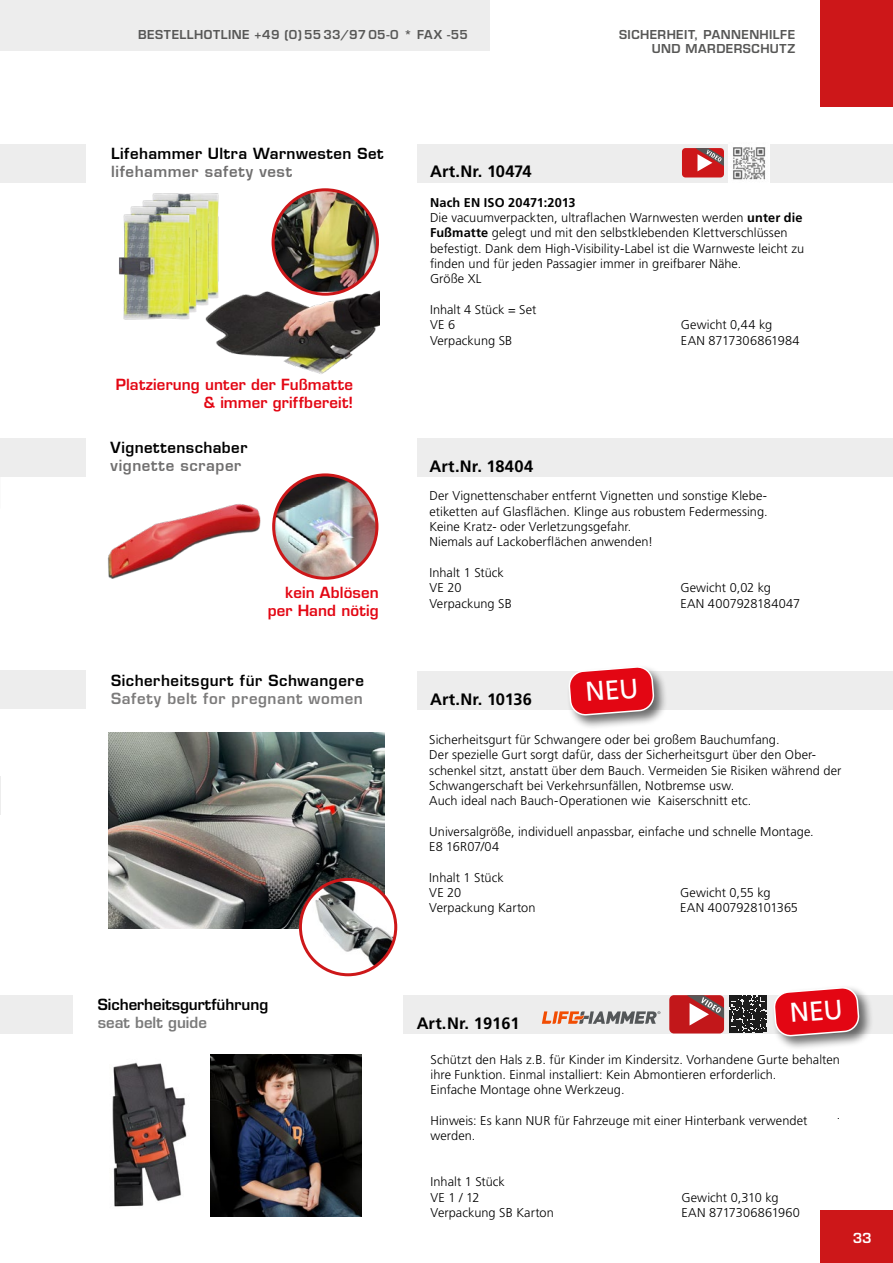
<style>
.page{position:relative;width:893px;height:1263px;background:#fff}
.page>*{position:absolute;margin:0;border:0;box-sizing:border-box;transform-origin:0 0}
.t1{font:700 16.5px "Frutiger LT Std";letter-spacing:.005em;color:#000}
.t2{font:700 16.5px "Frutiger LT Std";letter-spacing:.025em;color:#000}
.t3{font:600 15px/18px "Eurostile LT Std";letter-spacing:.01em;color:#e30613;text-align:right}
.t4{font:600 15px "Eurostile LT";letter-spacing:.03em;color:#000}
.t5{font:600 15px "Eurostile LT";letter-spacing:.04em;color:#706f6f}
.t6{font:600 15px "Eurostile LT Std";letter-spacing:.035em;color:#000}
.t7{font:600 15px "Eurostile LT Std";letter-spacing:.04em;color:#7c7b7b}
.t8{font:600 15px "Eurostile LT Std";color:#000}
.t9{font:600 15px "Eurostile LT Std";color:#7a7a7a}
.t10{font:600 13.5px "Eurostile LT Std";color:#fff}
.t11{font:300 12.75px/15.3px "Frutiger LT Std";letter-spacing:.005em;color:#000}
.t12{font:300 12.75px "Frutiger LT";color:#000}
.t13{font:600 12px/14.4px "Eurostile LT Std";letter-spacing:.035em;color:#575756;text-align:right}
.s1{font-weight:700}
</style>
<div class="page">
<div style="left:821px;top:0;width:72px;height:106px;background:#cd1719"></div>
<div style="left:821px;top:1210px;width:72px;height:53px;background:#cd1719"></div>
<div style="left:0;top:0;width:489px;height:51px;background:#ededed"></div>
<hr style="left:0;top:776px;width:1px;height:38px;background:#ededed">
<img style="left:152px;top:193px;width:67px;height:85px">
<img style="left:143px;top:196px;width:69px;height:82px">
<img style="left:130px;top:202px;width:70px;height:110px">
<img style="left:119px;top:210px;width:74px;height:110px">
<div style="left:1px;top:144px;width:85px;height:38px;background:#ededed"></div>
<div style="left:417px;top:144px;width:476px;height:38px;background:#ededed"></div>
<div style="left:682px;top:148px;width:42px;height:29px;background:#cd1719;border-radius:4px"></div>
<svg style="left:696px;top:148px;width:28px;height:23px"></svg>
<img style="left:728px;top:144px;width:41px;height:38px">
<img style="left:273px;top:191px;width:104px;height:87px">
<div style="left:272px;top:188px;width:107px;height:108px;border:3px solid #cd1719;border-radius:50%"></div>
<img style="left:196px;top:278px;width:183px;height:96px">
<div style="left:418px;top:438px;width:475px;height:39px;background:#ededed"></div>
<div style="left:0;top:438px;width:85px;height:39px;background:#ededed"></div>
<img style="left:107px;top:504px;width:154px;height:75px">
<img style="left:274px;top:475px;width:103px;height:103px;border-radius:52px">
<div style="left:272px;top:473px;width:106px;height:107px;border:3px solid #cd1719;border-radius:50%"></div>
<div style="left:1px;top:670px;width:85px;height:38px;background:#ededed"></div>
<div style="left:417px;top:671px;width:476px;height:38px;background:#ededed"></div>
<img style="left:109px;top:733px;width:276px;height:195px">
<img style="left:300px;top:879px;width:96px;height:96px;border-radius:47px">
<div style="left:299px;top:878px;width:98px;height:98px;border:3px solid #cd1719;border-radius:50%"></div>
<div style="left:566px;top:664px;width:102px;height:66px;background:#000;opacity:.57"></div>
<img style="left:112px;top:1062px;width:75px;height:145px">
<div style="left:0;top:995px;width:72px;height:38px;background:#ededed"></div>
<div style="left:404px;top:995px;width:489px;height:38px;background:#ededed"></div>
<div style="left:669px;top:995px;width:55px;height:38px;background:#c2171a;border-radius:5px"></div>
<svg style="left:687px;top:995px;width:37px;height:30px"></svg>
<svg style="left:730px;top:995px;width:36px;height:37px"></svg>
<img style="left:211px;top:1054px;width:150px;height:162px">
<svg style="left:542px;top:1011px;width:118px;height:13px"></svg>
<div style="left:772px;top:985px;width:101px;height:66px;background:#000;opacity:.57"></div>
<svg style="left:569px;top:666px;width:85px;height:49px;background:#e1343e"></svg>
<svg style="left:774px;top:987px;width:85px;height:49px;background:#e1343e"></svg>
<p class="t13" style="left:138px;top:27px;width:331px">BESTELLHOTLINE +49 (0) 55 33/97 05-0 * FAX -55</p>
<p class="t13" style="left:619px;top:27px;width:178px">SICHERHEIT, PANNENHILFE<br>UND MARDERSCHUTZ</p>
<p class="t4" style="left:111px;top:144px;width:274px">Lifehammer Ultra Warnwesten Set</p>
<p class="t5" style="left:111px;top:162px;width:183px">lifehammer safety vest</p>
<p class="t1" style="left:430px;top:161px;width:103px">Art.Nr. 10474</p>
<p class="t11" style="left:430px;top:195px;width:376px"><span class="s1">Nach EN ISO 20471:2013<br></span>Die vacuumverpackten, ultraflachen Warnwesten werden <span class="s1">unter die Fußmatte</span> gelegt und mit den selbstklebenden Klettverschlüssen befestigt. Dank dem High-Visibility-Label ist die Warnweste leicht zu finden und für jeden Passagier immer in greifbarer Nähe.<br>Größe XL</p>
<p class="t11" style="left:430px;top:302px;width:108px">Inhalt 4 Stück = Set<br>VE 6</p>
<p class="t11" style="left:681px;top:317px;width:93px">Gewicht 0,44 kg</p>
<p class="t11" style="left:430px;top:333px;width:84px">Verpackung SB</p>
<p class="t11" style="left:681px;top:333px;width:120px">EAN 8717306861984</p>
<p class="t3" style="left:116px;top:376px;width:239px">Platzierung unter der Fußmatte &amp; immer griffbereit!</p>
<p class="t4" style="left:111px;top:438px;width:138px">Vignettenschaber</p>
<p class="t5" style="left:111px;top:456px;width:132px">vignette scraper</p>
<p class="t2" style="left:429px;top:456px;width:105px">Art.Nr. 18404</p>
<p class="t11" style="left:429px;top:488px;width:340px">Der Vignettenschaber entfernt Vignetten und sonstige Klebe&shy;etiketten auf Glasflächen. Klinge aus robustem Federmessing.<br>Keine Kratz- oder Verletzungsgefahr.<br>Niemals auf Lackoberflächen anwenden!</p>
<p class="t11" style="left:429px;top:565px;width:76px">Inhalt 1 Stück<br>VE 20</p>
<p class="t11" style="left:680px;top:580px;width:92px">Gewicht 0,02 kg</p>
<p class="t3" style="left:268px;top:583px;width:113px">kein Ablösen per Hand nötig</p>
<p class="t11" style="left:429px;top:596px;width:84px">Verpackung SB</p>
<p class="t11" style="left:680px;top:596px;width:121px">EAN 4007928184047</p>
<p class="t6" style="left:111px;top:671px;width:254px">Sicherheitsgurt für Schwangere</p>
<p class="t7" style="left:111px;top:689px;width:253px">Safety belt for pregnant women</p>
<p class="t1" style="left:430px;top:689px;width:103px">Art.Nr. 10136</p>
<p class="t11" style="left:429px;top:732px;width:414px">Sicherheitsgurt für Schwangere oder bei großem Bauchumfang.<br>Der spezielle Gurt sorgt dafür, dass der Sicherheitsgurt über den Ober&shy;schenkel sitzt, anstatt über dem Bauch. Vermeiden Sie Risiken während der Schwangerschaft bei Verkehrsunfällen, Notbremse usw.<br>Auch ideal nach Bauch-Operationen wie Kaiserschnitt etc.</p>
<p class="t11" style="left:429px;top:824px;width:386px">Universalgröße, individuell anpassbar, einfache und schnelle Montage.<br>E8 16R07/04</p>
<p class="t11" style="left:429px;top:870px;width:76px">Inhalt 1 Stück<br>VE 20</p>
<p class="t11" style="left:680px;top:885px;width:92px">Gewicht 0,55 kg</p>
<p class="t11" style="left:429px;top:901px;width:108px">Verpackung Karton</p>
<p class="t11" style="left:680px;top:901px;width:119px">EAN 4007928101365</p>
<p class="t8" style="left:98px;top:995px;width:172px">Sicherheitsgurtführung</p>
<p class="t9" style="left:98px;top:1013px;width:111px">seat belt guide</p>
<p class="t1" style="left:417px;top:1014px;width:104px">Art.Nr. 19161</p>
<p class="t11" style="left:431px;top:1052px;width:411px">Schützt den Hals z.B. für Kinder im Kindersitz. Vorhandene Gurte behalten ihre Funktion. Einmal installiert: Kein Abmontieren erforderlich.<br>Einfache Montage ohne Werkzeug.</p>
<p class="t11" style="left:431px;top:1113px;width:378px">Hinweis: Es kann NUR für Fahrzeuge mit einer Hinterbank verwendet werden.</p>
<p class="t11" style="left:431px;top:1174px;width:76px">Inhalt 1 Stück<br>VE 1 / 12</p>
<p class="t12" style="left:837px;top:1107px;width:5px">.</p>
<p class="t11" style="left:681px;top:1190px;width:99px">Gewicht 0,310 kg</p>
<p class="t11" style="left:431px;top:1205px;width:125px">Verpackung SB Karton</p>
<p class="t11" style="left:681px;top:1205px;width:120px">EAN 8717306861960</p>
<p class="t10" style="left:853px;top:1230px;width:21px">33</p>
</div>
